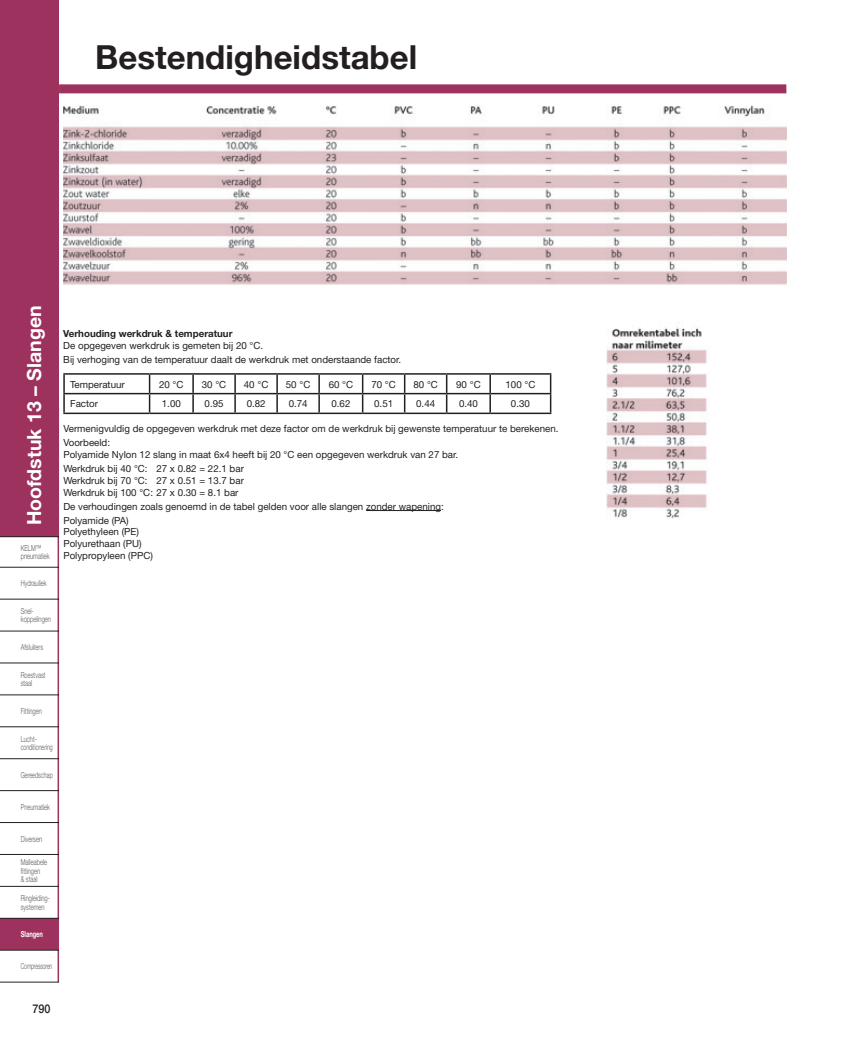
<style>
.page{position:relative;width:850px;height:1047px;background:#fff}
.page>*{position:absolute;margin:0;border:0;box-sizing:border-box;transform-origin:0 0}
.t1{font:700 33px "Helvetica Neue";color:#231f20}
.t2{font:700 19.5px "Helvetica Neue";color:#fff}
.t3{font:500 12px "Helvetica Neue";color:#231f20;scale:.9 1}
.t4{font:9.75px/14px "Helvetica Neue";color:#231f20}
.t5{font:700 9.75px "Helvetica Neue";color:#231f20}
.t6{font:300 8.25px/8.2px "Helvetica Neue";color:#57585a;scale:.7 1}
.t7{font:300 8.25px "Helvetica Neue";color:#57585a;scale:.6 1}
.t8{font:300 8.25px "Helvetica Neue";color:#57585a;scale:.67 1}
.t9{font:700 8.25px "Helvetica Neue";color:#fff;scale:.7 1}
</style>
<div class="page">
<hr style="left:58px;top:407px;width:1px;height:574px;background:#9e325f">
<div style="left:59px;top:84px;width:727px;height:9px;background:#9e325f"></div>
<div style="left:0;top:918px;width:59px;height:31px;background:#9e325f"></div>
<div style="left:0;top:0;width:59px;height:536px;background:#9e325f"></div>
<hr style="left:0;top:536px;width:59px;height:1px;background:#231f20">
<hr style="left:0;top:566px;width:59px;height:1px;background:#231f20">
<hr style="left:0;top:598px;width:59px;height:1px;background:#231f20">
<hr style="left:0;top:630px;width:59px;height:1px;background:#231f20">
<hr style="left:0;top:662px;width:59px;height:1px;background:#231f20">
<hr style="left:0;top:694px;width:59px;height:1px;background:#231f20">
<hr style="left:0;top:726px;width:59px;height:1px;background:#231f20">
<hr style="left:0;top:758px;width:59px;height:1px;background:#231f20">
<hr style="left:0;top:790px;width:59px;height:1px;background:#231f20">
<hr style="left:0;top:822px;width:59px;height:1px;background:#231f20">
<hr style="left:0;top:853px;width:59px;height:1px;background:#231f20">
<hr style="left:0;top:885px;width:59px;height:1px;background:#231f20">
<hr style="left:0;top:917px;width:59px;height:1px;background:#231f20">
<hr style="left:0;top:949px;width:59px;height:1px;background:#231f20">
<hr style="left:0;top:981px;width:59px;height:1px;background:#231f20">
<img style="left:63px;top:106px;width:723px;height:413px">
<hr style="left:366px;top:510px;width:75px;height:1px;background:#231f20">
<hr style="left:63px;top:373px;width:87px;height:1px;background:#231f20">
<hr style="left:150px;top:373px;width:43px;height:1px;background:#231f20">
<hr style="left:193px;top:373px;width:42px;height:1px;background:#231f20">
<hr style="left:235px;top:373px;width:42px;height:1px;background:#231f20">
<hr style="left:277px;top:373px;width:42px;height:1px;background:#231f20">
<hr style="left:319px;top:373px;width:44px;height:1px;background:#231f20">
<hr style="left:363px;top:373px;width:42px;height:1px;background:#231f20">
<hr style="left:405px;top:373px;width:42px;height:1px;background:#231f20">
<hr style="left:447px;top:373px;width:43px;height:1px;background:#231f20">
<hr style="left:490px;top:373px;width:61px;height:1px;background:#231f20">
<hr style="left:63px;top:393px;width:87px;height:1px;background:#231f20">
<svg style="left:63px;top:374px;width:2px;height:38px"></svg>
<hr style="left:150px;top:393px;width:43px;height:1px;background:#231f20">
<svg style="left:149px;top:374px;width:1px;height:38px"></svg>
<hr style="left:193px;top:393px;width:42px;height:1px;background:#231f20">
<svg style="left:192px;top:374px;width:2px;height:38px"></svg>
<hr style="left:235px;top:393px;width:42px;height:1px;background:#231f20">
<svg style="left:234px;top:374px;width:2px;height:38px"></svg>
<hr style="left:277px;top:393px;width:42px;height:1px;background:#231f20">
<svg style="left:276px;top:374px;width:2px;height:38px"></svg>
<hr style="left:319px;top:393px;width:44px;height:1px;background:#231f20">
<svg style="left:318px;top:374px;width:2px;height:38px"></svg>
<hr style="left:363px;top:393px;width:42px;height:1px;background:#231f20">
<svg style="left:362px;top:374px;width:1px;height:38px"></svg>
<hr style="left:405px;top:393px;width:42px;height:1px;background:#231f20">
<svg style="left:404px;top:374px;width:1px;height:38px"></svg>
<hr style="left:447px;top:393px;width:43px;height:1px;background:#231f20">
<svg style="left:446px;top:374px;width:1px;height:38px"></svg>
<hr style="left:490px;top:393px;width:61px;height:1px;background:#231f20">
<svg style="left:489px;top:374px;width:2px;height:38px"></svg>
<svg style="left:550px;top:374px;width:1px;height:38px"></svg>
<hr style="left:63px;top:412px;width:87px;height:2px;background:#231f20">
<hr style="left:150px;top:412px;width:43px;height:2px;background:#231f20">
<hr style="left:193px;top:412px;width:42px;height:2px;background:#231f20">
<hr style="left:235px;top:412px;width:42px;height:2px;background:#231f20">
<hr style="left:277px;top:412px;width:42px;height:2px;background:#231f20">
<hr style="left:319px;top:412px;width:44px;height:2px;background:#231f20">
<hr style="left:363px;top:412px;width:42px;height:2px;background:#231f20">
<hr style="left:405px;top:412px;width:42px;height:2px;background:#231f20">
<hr style="left:447px;top:412px;width:43px;height:2px;background:#231f20">
<hr style="left:490px;top:412px;width:61px;height:2px;background:#231f20">
<h1 class="t1" style="left:95px;top:37px;width:323px">Bestendigheidstabel</h1>
<h2 class="t2" style="left:22px;top:525px;width:221px;rotate:-90deg">Hoofdstuk 13 – Slangen</h2>
<p class="t6" style="left:21px;top:543px;width:43px">KELM™ pneumatiek</p>
<p class="t6" style="left:21px;top:579px;width:39px">Hydrauliek</p>
<p class="t6" style="left:21px;top:607px;width:45px">Snel&shy;koppelingen</p>
<p class="t6" style="left:21px;top:643px;width:34px">Afsluiters</p>
<p class="t6" style="left:21px;top:670px;width:37px">Roestvast staal</p>
<p class="t6" style="left:21px;top:706px;width:32px">Fittingen</p>
<p class="t6" style="left:21px;top:734px;width:47px">Lucht&shy;conditionering</p>
<p class="t8" style="left:21px;top:769px;width:49px">Gereedschap</p>
<p class="t6" style="left:21px;top:802px;width:43px">Pneumatiek</p>
<p class="t6" style="left:21px;top:834px;width:32px">Diversen</p>
<p class="t6" style="left:21px;top:858px;width:39px">Malleabele fittingen<br>&amp; staal</p>
<p class="t6" style="left:21px;top:894px;width:43px">Ringleiding&shy;systemen</p>
<p class="t9" style="left:21px;top:929px;width:33px">Slangen</p>
<p class="t7" style="left:21px;top:961px;width:54px">Compressoren</p>
<p class="t5" style="left:63px;top:327px;width:171px">Verhouding werkdruk &amp; temperatuur</p>
<p class="t4" style="left:63px;top:338px;width:339px">De opgegeven werkdruk is gemeten bij 20 °C.<br>Bij verhoging van de temperatuur daalt de werkdruk met onderstaande factor.</p>
<p class="t4" style="left:70px;top:377px;width:56px">Temperatuur</p>
<p class="t4" style="left:159px;top:377px;width:26px">20 °C</p>
<p class="t4" style="left:202px;top:377px;width:26px">30 °C</p>
<p class="t4" style="left:244px;top:377px;width:26px">40 °C</p>
<p class="t4" style="left:286px;top:377px;width:26px">50 °C</p>
<p class="t4" style="left:329px;top:377px;width:26px">60 °C</p>
<p class="t4" style="left:371px;top:377px;width:26px">70 °C</p>
<p class="t4" style="left:413px;top:377px;width:26px">80 °C</p>
<p class="t4" style="left:456px;top:377px;width:26px">90 °C</p>
<p class="t4" style="left:505px;top:377px;width:31px">100 °C</p>
<p class="t4" style="left:70px;top:396px;width:29px">Factor</p>
<p class="t4" style="left:162px;top:396px;width:20px">1.00</p>
<p class="t4" style="left:205px;top:396px;width:20px">0.95</p>
<p class="t4" style="left:247px;top:396px;width:20px">0.82</p>
<p class="t4" style="left:289px;top:396px;width:20px">0.74</p>
<p class="t4" style="left:331px;top:396px;width:20px">0.62</p>
<p class="t4" style="left:374px;top:396px;width:20px">0.51</p>
<p class="t4" style="left:416px;top:396px;width:20px">0.44</p>
<p class="t4" style="left:459px;top:396px;width:20px">0.40</p>
<p class="t4" style="left:511px;top:396px;width:20px">0.30</p>
<p class="t4" style="left:63px;top:421px;width:496px">Vermenigvuldig de opgegeven werkdruk met deze factor om de werkdruk bij gewenste temperatuur te berekenen.<br>Voorbeeld:</p>
<p class="t4" style="left:63px;top:447px;width:396px">Polyamide Nylon 12 slang in maat 6x4 heeft bij 20 °C een opgegeven werkdruk van 27 bar.<br>Werkdruk bij 40 °C: 27 x 0.82 = 22.1 bar</p>
<p class="t4" style="left:63px;top:474px;width:182px;line-height:11.9px">Werkdruk bij 70 °C: 27 x 0.51 = 13.7 bar<br>Werkdruk bij 100 °C: 27 x 0.30 = 8.1 bar</p>
<p class="t4" style="left:63px;top:499px;width:382px">De verhoudingen zoals genoemd in de tabel gelden voor alle slangen zonder wapening:<br>Polyamide (PA)</p>
<p class="t4" style="left:63px;top:525px;width:91px;line-height:11.9px">Polyethyleen (PE)<br>Polyurethaan (PU)<br>Polypropyleen (PPC)</p>
<p class="t3" style="left:32px;top:1001px;width:22px">790</p>
</div>
